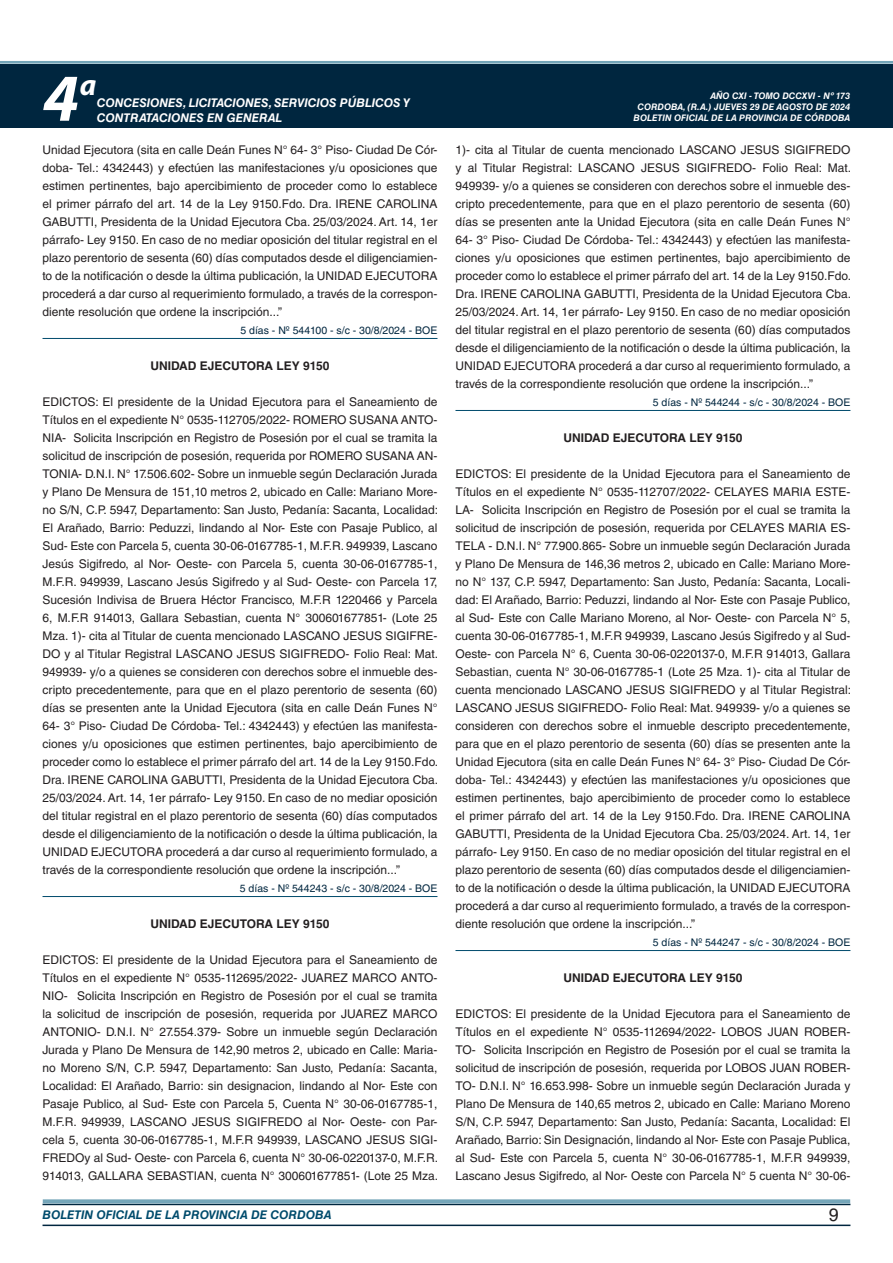
<style>
.page{position:relative;width:893px;height:1263px;background:#fff}
.page>*{position:absolute;margin:0;border:0;box-sizing:border-box;transform-origin:0 0}
.t1{font:italic 700 67.5px "Myriad Pro";color:#fff}
.t2{font:italic 700 30px "Myriad Pro";color:#fff}
.t3{font:18px "Helvetica LT Std";color:#231f20}
.TEXTO_BASE{font:12px/18px "Helvetica LT Std";color:#231f20;text-align:justify}
.RESUELVE{font:700 12px "Helvetica LT Std";color:#231f20}
.t4{font:italic 700 12px/14.4px "Helvetica LT Std";color:#fff}
.t5{font:italic 700 12px "Helvetica LT Std";color:#004b6c}
.FECHA_DE_VENCIMIENTO{font:10.5px "Helvetica LT Std";color:#00263f}
.t6{font:italic 700 9px/10.8px "Helvetica LT Std";color:#fff;text-align:right}
</style>
<div class="page">
<div style="left:0;top:61px;width:893px;height:6px;background:#fff;opacity:.75"></div>
<hr style="left:43px;top:1224px;width:807px;height:2px;background:#00263f">
<div style="left:42px;top:1198px;width:809px;height:8px;background:#fff;opacity:.75"></div>
<div style="left:0;top:64px;width:893px;height:64px;background:#00263f"></div>
<hr style="left:43px;top:338px;width:394px;height:1px;background:#004b6c">
<hr style="left:43px;top:896px;width:394px;height:1px;background:#004b6c">
<hr style="left:455px;top:410px;width:395px;height:1px;background:#004b6c">
<hr style="left:455px;top:950px;width:395px;height:1px;background:#004b6c">
<h1 class="t1" style="left:43px;top:54px;width:38px">4</h1>
<h2 class="t2" style="left:80px;top:66px;width:18px">a</h2>
<p class="t4" style="left:97px;top:96px;width:315px">CONCESIONES, LICITACIONES, SERVICIOS PÚBLICOS Y<br>CONTRATACIONES EN GENERAL</p>
<p class="TEXTO_BASE" style="left:43px;top:141px;width:396px">Unidad Ejecutora (sita en calle Deán Funes N° 64- 3° Piso- Ciudad De Cór&shy;doba- Tel.: 4342443) y efectúen las manifestaciones y/u oposiciones que estimen pertinentes, bajo apercibimiento de proceder como lo establece el primer párrafo del art. 14 de la Ley 9150.Fdo. Dra. IRENE CAROLINA GABUTTI, Presidenta de la Unidad Ejecutora Cba. 25/03/2024. Art. 14, 1er párrafo- Ley 9150. En caso de no mediar oposición del titular registral en el plazo perentorio de sesenta (60) días computados desde el diligenciamien&shy;to de la notificación o desde la última publicación, la UNIDAD EJECUTORA procederá a dar curso al requerimiento formulado, a través de la correspon&shy;diente resolución que ordene la inscripción...”</p>
<p class="FECHA_DE_VENCIMIENTO" style="left:240px;top:324px;width:199px">5 días - Nº 544100 - s/c - 30/8/2024 - BOE</p>
<p class="RESUELVE" style="left:150px;top:358px;width:181px">UNIDAD EJECUTORA LEY 9150</p>
<p class="TEXTO_BASE" style="left:43px;top:393px;width:397px">EDICTOS: El presidente de la Unidad Ejecutora para el Saneamiento de Títulos en el expediente N° 0535-112705/2022- ROMERO SUSANA ANTO-NIA- Solicita Inscripción en Registro de Posesión por el cual se tramita la solicitud de inscripción de posesión, requerida por ROMERO SUSANA AN-TONIA- D.N.I. N° 17.506.602- Sobre un inmueble según Declaración Jurada y Plano De Mensura de 151,10 metros 2, ubicado en Calle: Mariano More&shy;no S/N, C.P. 5947, Departamento: San Justo, Pedanía: Sacanta, Localidad:<br>El Arañado, Barrio: Peduzzi, lindando al Nor- Este con Pasaje Publico, al Sud- Este con Parcela 5, cuenta 30-06-0167785-1, M.F.R. 949939, Lascano Jesús Sigifredo, al Nor- Oeste- con Parcela 5, cuenta 30-06-0167785-1, M.F.R. 949939, Lascano Jesús Sigifredo y al Sud- Oeste- con Parcela 17, Sucesión Indivisa de Bruera Héctor Francisco, M.F.R 1220466 y Parcela 6, M.F.R 914013, Gallara Sebastian, cuenta N° 300601677851- (Lote 25<br>Mza. 1)- cita al Titular de cuenta mencionado LASCANO JESUS SIGIFRE-DO y al Titular Registral LASCANO JESUS SIGIFREDO- Folio Real: Mat.<br>949939- y/o a quienes se consideren con derechos sobre el inmueble des&shy;cripto precedentemente, para que en el plazo perentorio de sesenta (60) días se presenten ante la Unidad Ejecutora (sita en calle Deán Funes N° 64- 3° Piso- Ciudad De Córdoba- Tel.: 4342443) y efectúen las manifesta&shy;ciones y/u oposiciones que estimen pertinentes, bajo apercibimiento de proceder como lo establece el primer párrafo del art. 14 de la Ley 9150.Fdo.<br>Dra. IRENE CAROLINA GABUTTI, Presidenta de la Unidad Ejecutora Cba.<br>25/03/2024. Art. 14, 1er párrafo- Ley 9150. En caso de no mediar oposición del titular registral en el plazo perentorio de sesenta (60) días computados desde el diligenciamiento de la notificación o desde la última publicación, la UNIDAD EJECUTORA procederá a dar curso al requerimiento formulado, a través de la correspondiente resolución que ordene la inscripción...”</p>
<p class="FECHA_DE_VENCIMIENTO" style="left:240px;top:882px;width:199px">5 días - Nº 544243 - s/c - 30/8/2024 - BOE</p>
<p class="RESUELVE" style="left:150px;top:916px;width:181px">UNIDAD EJECUTORA LEY 9150</p>
<p class="TEXTO_BASE" style="left:43px;top:951px;width:397px">EDICTOS: El presidente de la Unidad Ejecutora para el Saneamiento de Títulos en el expediente N° 0535-112695/2022- JUAREZ MARCO ANTO-NIO- Solicita Inscripción en Registro de Posesión por el cual se tramita la solicitud de inscripción de posesión, requerida por JUAREZ MARCO ANTONIO- D.N.I. N° 27.554.379- Sobre un inmueble según Declaración Jurada y Plano De Mensura de 142,90 metros 2, ubicado en Calle: Maria&shy;no Moreno S/N, C.P. 5947, Departamento: San Justo, Pedanía: Sacanta, Localidad: El Arañado, Barrio: sin designacion, lindando al Nor- Este con Pasaje Publico, al Sud- Este con Parcela 5, Cuenta N° 30-06-0167785-1, M.F.R. 949939, LASCANO JESUS SIGIFREDO al Nor- Oeste- con Par&shy;cela 5, cuenta 30-06-0167785-1, M.F.R 949939, LASCANO JESUS SIGI-FREDOy al Sud- Oeste- con Parcela 6, cuenta N° 30-06-0220137-0, M.F.R.<br>914013, GALLARA SEBASTIAN, cuenta N° 300601677851- (Lote 25 Mza.</p>
<p class="t6" style="left:637px;top:91px;width:214px">AÑO CXI - TOMO DCCXVI - Nº 173<br>CORDOBA, (R.A.) JUEVES 29 DE AGOSTO DE 2024</p>
<p class="t6" style="left:634px;top:112px;width:218px">BOLETIN OFICIAL DE LA PROVINCIA DE CÓRDOBA</p>
<p class="TEXTO_BASE" style="left:455px;top:141px;width:397px">1)- cita al Titular de cuenta mencionado LASCANO JESUS SIGIFREDO y al Titular Registral: LASCANO JESUS SIGIFREDO- Folio Real: Mat.<br>949939- y/o a quienes se consideren con derechos sobre el inmueble des&shy;cripto precedentemente, para que en el plazo perentorio de sesenta (60) días se presenten ante la Unidad Ejecutora (sita en calle Deán Funes N° 64- 3° Piso- Ciudad De Córdoba- Tel.: 4342443) y efectúen las manifesta&shy;ciones y/u oposiciones que estimen pertinentes, bajo apercibimiento de proceder como lo establece el primer párrafo del art. 14 de la Ley 9150.Fdo.<br>Dra. IRENE CAROLINA GABUTTI, Presidenta de la Unidad Ejecutora Cba.<br>25/03/2024. Art. 14, 1er párrafo- Ley 9150. En caso de no mediar oposición del titular registral en el plazo perentorio de sesenta (60) días computados desde el diligenciamiento de la notificación o desde la última publicación, la UNIDAD EJECUTORA procederá a dar curso al requerimiento formulado, a través de la correspondiente resolución que ordene la inscripción...”</p>
<p class="FECHA_DE_VENCIMIENTO" style="left:653px;top:396px;width:199px">5 días - Nº 544244 - s/c - 30/8/2024 - BOE</p>
<p class="RESUELVE" style="left:563px;top:430px;width:181px">UNIDAD EJECUTORA LEY 9150</p>
<p class="TEXTO_BASE" style="left:455px;top:465px;width:397px">EDICTOS: El presidente de la Unidad Ejecutora para el Saneamiento de Títulos en el expediente N° 0535-112707/2022- CELAYES MARIA ESTE-LA- Solicita Inscripción en Registro de Posesión por el cual se tramita la solicitud de inscripción de posesión, requerida por CELAYES MARIA ES-TELA - D.N.I. N° 77.900.865- Sobre un inmueble según Declaración Jurada y Plano De Mensura de 146,36 metros 2, ubicado en Calle: Mariano More&shy;no N° 137, C.P. 5947, Departamento: San Justo, Pedanía: Sacanta, Locali&shy;dad: El Arañado, Barrio: Peduzzi, lindando al Nor- Este con Pasaje Publico, al Sud- Este con Calle Mariano Moreno, al Nor- Oeste- con Parcela N° 5, cuenta 30-06-0167785-1, M.F.R 949939, Lascano Jesús Sigifredo y al Sud-Oeste- con Parcela N° 6, Cuenta 30-06-0220137-0, M.F.R 914013, Gallara Sebastian, cuenta N° 30-06-0167785-1 (Lote 25 Mza. 1)- cita al Titular de cuenta mencionado LASCANO JESUS SIGIFREDO y al Titular Registral:<br>LASCANO JESUS SIGIFREDO- Folio Real: Mat. 949939- y/o a quienes se consideren con derechos sobre el inmueble descripto precedentemente, para que en el plazo perentorio de sesenta (60) días se presenten ante la Unidad Ejecutora (sita en calle Deán Funes N° 64- 3° Piso- Ciudad De Cór&shy;doba- Tel.: 4342443) y efectúen las manifestaciones y/u oposiciones que estimen pertinentes, bajo apercibimiento de proceder como lo establece el primer párrafo del art. 14 de la Ley 9150.Fdo. Dra. IRENE CAROLINA GABUTTI, Presidenta de la Unidad Ejecutora Cba. 25/03/2024. Art. 14, 1er párrafo- Ley 9150. En caso de no mediar oposición del titular registral en el plazo perentorio de sesenta (60) días computados desde el diligenciamien&shy;to de la notificación o desde la última publicación, la UNIDAD EJECUTORA procederá a dar curso al requerimiento formulado, a través de la correspon&shy;diente resolución que ordene la inscripción...”</p>
<p class="FECHA_DE_VENCIMIENTO" style="left:653px;top:936px;width:199px">5 días - Nº 544247 - s/c - 30/8/2024 - BOE</p>
<p class="RESUELVE" style="left:563px;top:970px;width:181px">UNIDAD EJECUTORA LEY 9150</p>
<p class="TEXTO_BASE" style="left:455px;top:1005px;width:396px">EDICTOS: El presidente de la Unidad Ejecutora para el Saneamiento de Títulos en el expediente N° 0535-112694/2022- LOBOS JUAN ROBER-TO- Solicita Inscripción en Registro de Posesión por el cual se tramita la solicitud de inscripción de posesión, requerida por LOBOS JUAN ROBER-TO- D.N.I. N° 16.653.998- Sobre un inmueble según Declaración Jurada y Plano De Mensura de 140,65 metros 2, ubicado en Calle: Mariano Moreno S/N, C.P. 5947, Departamento: San Justo, Pedanía: Sacanta, Localidad: El Arañado, Barrio: Sin Designación, lindando al Nor- Este con Pasaje Publica, al Sud- Este con Parcela 5, cuenta N° 30-06-0167785-1, M.F.R 949939, Lascano Jesus Sigifredo, al Nor- Oeste con Parcela N° 5 cuenta N° 30-06-</p>
<p class="t5" style="left:43px;top:1208px;width:290px">BOLETIN OFICIAL DE LA PROVINCIA DE CORDOBA</p>
<h3 class="t3" style="left:829px;top:1204px;width:12px">9</h3>
</div>
